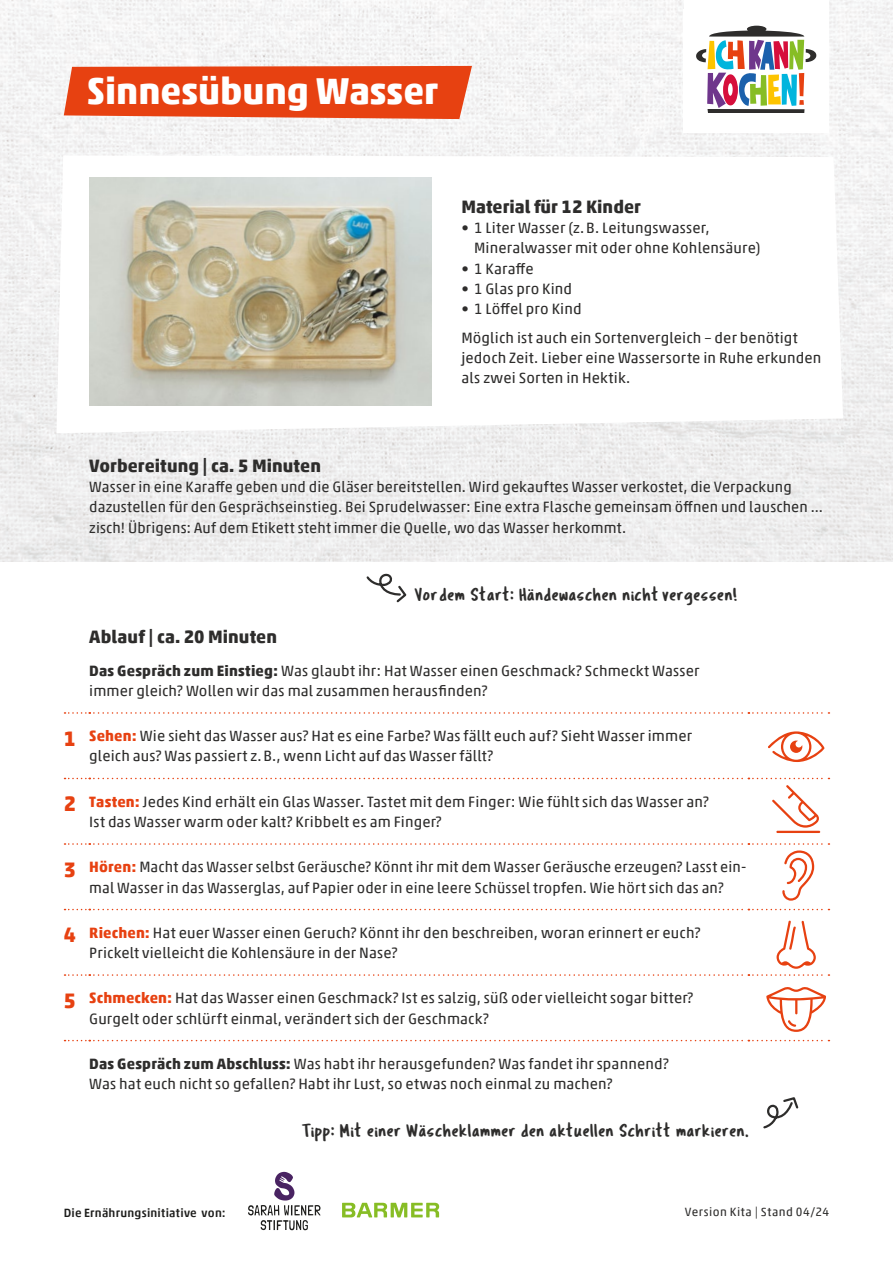
<style>
.page{position:relative;width:893px;height:1263px;background:#fff}
.page>*{position:absolute;margin:0;border:0;box-sizing:border-box;transform-origin:0 0}
.t1{font:700 37.5px "Akko Pro";color:#fff}
.t2{font:18.75px "Tragic Marker";letter-spacing:.025em;color:#2e2d2c}
.t3{font:700 18px "Akko Pro";letter-spacing:.005em;color:#2e2d2c}
.t4{font:15px/20.2px "Akko Pro";letter-spacing:.01em;color:#2e2d2c}
.t5{font:500 12px "Akko Pro";letter-spacing:.02em;color:#1d1d1b}
.t6{font:12px "Akko Pro";letter-spacing:.04em;color:#2e2d2c}
.s1{font-weight:700}
.s2{font-weight:700;font-size:21px;color:#e74111}
.s3{font-weight:700;color:#e74111}
</style>
<div class="page">
<img style="left:0;top:0;width:893px;height:561px">
<svg style="left:56px;top:155px;width:787px;height:278px"></svg>
<svg style="left:366px;top:573px;width:41px;height:30px"></svg>
<svg style="left:763px;top:1097px;width:36px;height:32px"></svg>
<svg style="left:766px;top:987px;width:60px;height:45px"></svg>
<svg style="left:768px;top:731px;width:56px;height:31px"></svg>
<hr style="left:776px;top:831px;width:44px;height:2px;background:#e74111">
<svg style="left:772px;top:785px;width:47px;height:43px"></svg>
<img style="left:89px;top:177px;width:343px;height:228px">
<div style="left:684px;top:0;width:145px;height:131px;background:#fff"></div>
<div style="left:684px;top:9px;width:145px;height:124px;background:#fff"></div>
<svg style="left:696px;top:26px;width:120px;height:87px"></svg>
<svg style="left:64px;top:66px;width:408px;height:53px;background:#e74c1f"></svg>
<svg style="left:65px;top:712px;width:764px;height:2px"></svg>
<svg style="left:65px;top:778px;width:764px;height:1px"></svg>
<svg style="left:65px;top:843px;width:764px;height:58px"></svg>
<svg style="left:65px;top:909px;width:764px;height:1px"></svg>
<svg style="left:65px;top:920px;width:764px;height:56px"></svg>
<svg style="left:65px;top:1040px;width:764px;height:1px"></svg>
<svg style="left:342px;top:1203px;width:97px;height:14px"></svg>
<svg style="left:248px;top:1172px;width:73px;height:58px"></svg>
<h1 class="t1" style="left:87px;top:68px;width:353px">Sinnesübung Wasser</h1>
<p class="t3" style="left:461px;top:195px;width:181px">Material für 12 Kinder</p>
<p class="t4" style="left:474px;top:217px;width:288px;text-indent:-13px">• 1 Liter Wasser (z.B. Leitungswasser,<br>Mineralwasser mit oder ohne Kohlensäure)</p>
<p class="t4" style="left:461px;top:258px;width:74px">• 1 Karaffe</p>
<p class="t4" style="left:461px;top:278px;width:112px">• 1 Glas pro Kind</p>
<p class="t4" style="left:461px;top:294px;width:338px;line-height:28.8px">• 1 Löffel pro Kind<br>Möglich ist auch ein Sortenvergleich – der benötigt</p>
<p class="t4" style="left:461px;top:347px;width:362px">jedoch Zeit. Lieber eine Wassersorte in Ruhe erkunden als zwei Sorten in Hektik.</p>
<p class="t3" style="left:89px;top:454px;width:233px">Vorbereitung | ca. 5 Minuten</p>
<p class="t4" style="left:89px;top:476px;width:735px">Wasser in eine Karaffe geben und die Gläser bereitstellen. Wird gekauftes Wasser verkostet, die Verpackung dazustellen für den Gesprächseinstieg. Bei Sprudelwasser: Eine extra Flasche gemeinsam öffnen und lauschen … zisch! Übrigens: Auf dem Etikett steht immer die Quelle, wo das Wasser herkommt.</p>
<p class="t3" style="left:89px;top:625px;width:189px">Ablauf | ca. 20 Minuten</p>
<p class="t2" style="left:415px;top:582px;width:324px">Vor dem Start: Händewaschen nicht vergessen!</p>
<p class="t4" style="left:89px;top:660px;width:612px"><span class="s1">Das Gespräch zum Einstieg:</span> Was glaubt ihr: Hat Wasser einen Geschmack? Schmeckt Wasser immer gleich? Wollen wir das mal zusammen herausfinden?</p>
<p class="t4" style="left:89px;top:726px;width:604px;text-indent:-26px"><span class="s2">1</span> <span class="s3">Sehen:</span> Wie sieht das Wasser aus? Hat es eine Farbe? Was fällt euch auf? Sieht Wasser immer gleich aus? Was passiert z.B., wenn Licht auf das Wasser fällt?</p>
<p class="t4" style="left:89px;top:791px;width:621px;text-indent:-26px"><span class="s2">2</span> <span class="s3">Tasten:</span> Jedes Kind erhält ein Glas Wasser. Tastet mit dem Finger: Wie fühlt sich das Wasser an?<br>Ist das Wasser warm oder kalt? Kribbelt es am Finger?</p>
<p class="t4" style="left:64px;top:857px;width:684px;text-align:center"><span class="s2">3</span> <span class="s3">Hören:</span> Macht das Wasser selbst Geräusche? Könnt ihr mit dem Wasser Geräusche erzeugen? Lasst ein&shy;mal Wasser in das Wasserglas, auf Papier oder in eine leere Schüssel tropfen. Wie hört sich das an?</p>
<p class="t4" style="left:89px;top:922px;width:613px;text-indent:-26px"><span class="s2">4</span> <span class="s3">Riechen:</span> Hat euer Wasser einen Geruch? Könnt ihr den beschreiben, woran erinnert er euch?<br>Prickelt vielleicht die Kohlensäure in der Nase?</p>
<p class="t4" style="left:89px;top:988px;width:606px;text-indent:-26px"><span class="s2">5</span> <span class="s3">Schmecken:</span> Hat das Wasser einen Geschmack? Ist es salzig, süß oder vielleicht sogar bitter?<br>Gurgelt oder schlürft einmal, verändert sich der Geschmack?</p>
<p class="t4" style="left:89px;top:1053px;width:581px"><span class="s1">Das Gespräch zum Abschluss:</span> Was habt ihr herausgefunden? Was fandet ihr spannend?<br>Was hat euch nicht so gefallen? Habt ihr Lust, so etwas noch einmal zu machen?</p>
<p class="t5" style="left:64px;top:1206px;width:164px">Die Ernährungsinitiative von:</p>
<p class="t2" style="left:303px;top:1118px;width:448px">Tipp: Mit einer Wäscheklammer den aktuellen Schritt markieren.</p>
<p class="t6" style="left:685px;top:1205px;width:146px">Version Kita | Stand 04/24</p>
</div>
